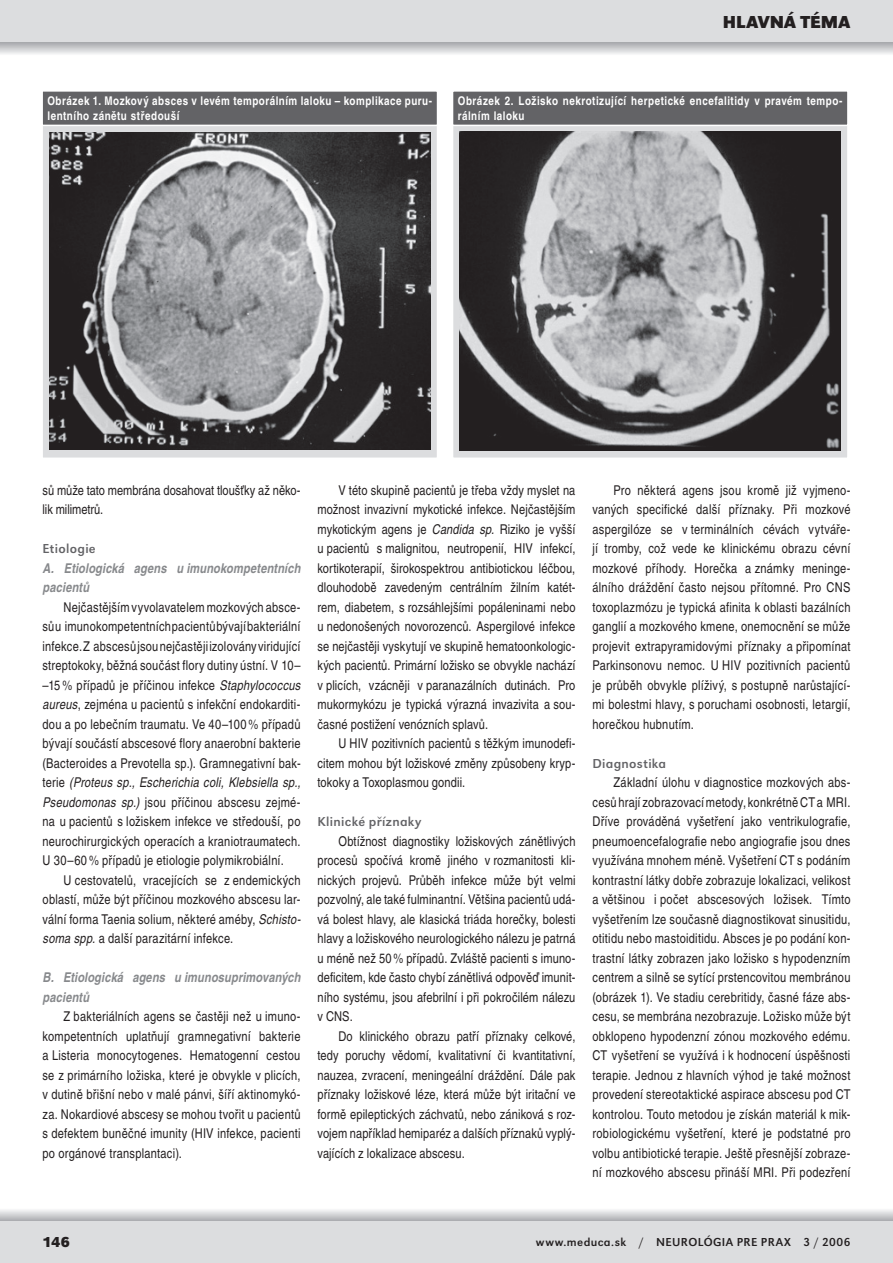
<style>
.page{position:relative;width:893px;height:1263px;background:#fff}
.page>*{position:absolute;margin:0;border:0;box-sizing:border-box;transform-origin:0 0}
.t1{font:700 18px "URW Grotesk TEE";letter-spacing:.01em;color:#231f20}
.t2{font:700 15px "URW Grotesk TEE";color:#231f20}
.t3{font:condensed 13.5px/19.5px "Nimbus San LEE";letter-spacing:.01em;color:#231f20;text-align:justify}
.t4{font:italic 700 condensed 13.5px/19.5px "Nimbus San LEE";letter-spacing:.01em;color:#87898c}
.t5{font:13.5px "URW Grotesk TEE";letter-spacing:.02em;color:#636366}
.t6{font:700 condensed 12px/15px "Nimbus San LEE";letter-spacing:.04em;color:#fff}
.t7{font:12px "URW Grotesk TEE";letter-spacing:.035em;color:#231f20}
.s1{font-style:italic}
</style>
<div class="page">
<div style="left:0;top:1220px;width:893px;height:43px;background:#dcdddf"></div>
<svg style="left:0;top:1210px;width:893px;height:10px;background:#d0d1d4"></svg>
<div style="left:0;top:0;width:893px;height:43px;background:#dcdddf"></div>
<div style="left:42px;top:110px;width:396px;height:348px;background:#dcdddf"></div>
<div style="left:41px;top:110px;width:397px;height:349px;border:2px solid #fff"></div>
<div style="left:42px;top:91px;width:396px;height:34px;background:#636366"></div>
<div style="left:41px;top:90px;width:397px;height:36px;border:2px solid #fff"></div>
<img style="left:49px;top:132px;width:381px;height:317px">
<div style="left:453px;top:110px;width:395px;height:348px;background:#dcdddf"></div>
<div style="left:452px;top:110px;width:397px;height:349px;border:2px solid #fff"></div>
<div style="left:453px;top:91px;width:395px;height:34px;background:#636366"></div>
<div style="left:452px;top:90px;width:397px;height:36px;border:2px solid #fff"></div>
<img style="left:460px;top:132px;width:381px;height:318px">
<svg style="left:0;top:43px;width:893px;height:11px;background:#cecfd1"></svg>
<h1 class="t1" style="left:723px;top:15px;width:129px">HLAVNÁ TÉMA</h1>
<p class="t6" style="left:47px;top:95px;width:386px">Obrázek 1. Mozkový absces v levém temporálním laloku – komplikace puru&shy;lentního zánětu středouší</p>
<p class="t6" style="left:458px;top:95px;width:386px">Obrázek 2. Ložisko nekrotizující herpetické encefalitidy v pravém tempo&shy;rálním laloku</p>
<p class="t3" style="left:43px;top:481px;width:260px">sů může tato membrána dosahovat tloušťky až něko&shy;lik milimetrů.</p>
<p class="t5" style="left:43px;top:543px;width:55px">Etiologie</p>
<p class="t4" style="left:43px;top:559px;width:259px">A. Etiologická agens u imunokompetentních pacientů</p>
<p class="t3" style="left:43px;top:598px;width:260px;text-indent:21px">Nejčastějším vyvolavatelem mozkových absce&shy;sů u imunokompetentních pacientů bývají bakteriální infekce. Z abscesů jsou nejčastěji izolovány viridující streptokoky, běžná součást flory dutiny ústní. V 10– –15 % případů je příčinou infekce <span class="s1">Staphylococcus aureus</span>, zejména u pacientů s infekční endokarditi&shy;dou a po lebečním traumatu. Ve 40–100 % případů bývají součástí abscesové flory anaerobní bakterie (Bacteroides a Prevotella sp.). Gramnegativní bak&shy;terie <span class="s1">(Proteus sp., Escherichia coli, Klebsiella sp., Pseudomonas sp.)</span> jsou příčinou abscesu zejmé&shy;na u pacientů s ložiskem infekce ve středouší, po neurochirurgických operacích a kraniotraumatech.<br>U 30–60 % případů je etiologie polymikrobiální.</p>
<p class="t3" style="left:43px;top:871px;width:260px;text-indent:21px">U cestovatelů, vracejících se z endemických oblastí, může být příčinou mozkového abscesu lar&shy;vální forma Taenia solium, některé améby, <span class="s1">Schisto&shy;soma spp.</span> a další parazitární infekce.</p>
<p class="t4" style="left:43px;top:969px;width:259px">B. Etiologická agens u imunosuprimovaných pacientů</p>
<p class="t3" style="left:43px;top:1008px;width:259px;text-indent:21px">Z bakteriálních agens se častěji než u imuno&shy;kompetentních uplatňují gramnegativní bakterie a Listeria monocytogenes. Hematogenní cestou se z primárního ložiska, které je obvykle v plicích, v dutině břišní nebo v malé pánvi, šíří aktinomykó&shy;za. Nokardiové abscesy se mohou tvořit u pacientů s defektem buněčné imunity (HIV infekce, pacienti po orgánové transplantaci).</p>
<p class="t3" style="left:317px;top:481px;width:259px;text-indent:21px">V této skupině pacientů je třeba vždy myslet na možnost invazivní mykotické infekce. Nejčastějším mykotickým agens je <span class="s1">Candida sp.</span> Riziko je vyšší u pacientů s malignitou, neutropenií, HIV infekcí, kortikoterapií, širokospektrou antibiotickou léčbou, dlouhodobě zavedeným centrálním žilním katét&shy;rem, diabetem, s rozsáhlejšími popáleninami nebo u nedonošených novorozenců. Aspergilové infekce se nejčastěji vyskytují ve skupině hematoonkologic&shy;kých pacientů. Primární ložisko se obvykle nachází v plicích, vzácněji v paranazálních dutinách. Pro mukormykózu je typická výrazná invazivita a sou&shy;časné postižení venózních splavů.</p>
<p class="t3" style="left:317px;top:735px;width:259px;text-indent:21px">U HIV pozitivních pacientů s těžkým imunodefi&shy;citem mohou být ložiskové změny způsobeny kryp&shy;tokoky a Toxoplasmou gondii.</p>
<p class="t5" style="left:317px;top:816px;width:105px">Klinické příznaky</p>
<p class="t3" style="left:317px;top:832px;width:260px;text-indent:21px">Obtížnost diagnostiky ložiskových zánětlivých procesů spočívá kromě jiného v rozmanitosti kli&shy;nických projevů. Průběh infekce může být velmi pozvolný, ale také fulminantní. Většina pacientů udá&shy;vá bolest hlavy, ale klasická triáda horečky, bolesti hlavy a ložiskového neurologického nálezu je patrná u méně než 50 % případů. Zvláště pacienti s imuno&shy;deficitem, kde často chybí zánětlivá odpověď imunit&shy;ního systému, jsou afebrilní i při pokročilém nálezu v CNS.</p>
<p class="t3" style="left:317px;top:1027px;width:260px;text-indent:21px">Do klinického obrazu patří příznaky celkové, tedy poruchy vědomí, kvalitativní či kvantitativní, nauzea, zvracení, meningeální dráždění. Dále pak příznaky ložiskové léze, která může být iritační ve formě epileptických záchvatů, nebo zániková s roz&shy;vojem například hemiparéz a dalších příznaků vyplý&shy;vajících z lokalizace abscesu.</p>
<p class="t3" style="left:592px;top:481px;width:260px;text-indent:21px">Pro některá agens jsou kromě již vyjmeno&shy;vaných specifické další příznaky. Při mozkové aspergilóze se v terminálních cévách vytváře&shy;jí tromby, což vede ke klinickému obrazu cévní mozkové příhody. Horečka a známky meninge&shy;álního dráždění často nejsou přítomné. Pro CNS toxoplazmózu je typická afinita k oblasti bazálních ganglií a mozkového kmene, onemocnění se může projevit extrapyramidovými příznaky a připomínat Parkinsonovu nemoc. U HIV pozitivních pacientů je průběh obvykle plíživý, s postupně narůstající&shy;mi bolestmi hlavy, s poruchami osobnosti, letargií, horečkou hubnutím.</p>
<p class="t5" style="left:592px;top:758px;width:75px">Diagnostika</p>
<p class="t3" style="left:592px;top:774px;width:260px;text-indent:21px">Základní úlohu v diagnostice mozkových abs&shy;cesů hrají zobrazovací metody, konkrétně CT a MRI.<br>Dříve prováděná vyšetření jako ventrikulografie, pneu moencefalografie nebo angiografie jsou dnes využívána mnohem méně. Vyšetření CT s podáním kontrastní látky dobře zobrazuje lokalizaci, velikost a většinou i počet abscesových ložisek. Tímto vyšetřením lze současně diagnostikovat sinusitidu, otitidu nebo mastoiditidu. Absces je po podání kon&shy;trastní látky zobrazen jako ložisko s hypodenzním centrem a silně se sytící prstencovitou membránou (obrázek 1). Ve stadiu cerebritidy, časné fáze abs&shy;cesu, se membrána nezobrazuje. Ložisko může být obklopeno hypodenzní zónou mozkového edému.<br>CT vyšetření se využívá i k hodnocení úspěšnosti terapie. Jednou z hlavních výhod je také možnost provedení stereotaktické aspirace abscesu pod CT kontrolou. Touto metodou je získán materiál k mik&shy;robiologickému vyšetření, které je podstatné pro volbu antibiotické terapie. Ještě přesnější zobraze&shy;ní mozkového abscesu přináší MRI. Při podezření</p>
<p class="t2" style="left:43px;top:1236px;width:29px">146</p>
<p class="t7" style="left:536px;top:1237px;width:316px">www.meduca.sk / NEUROLÓGIA PRE PRAX 3 / 2006</p>
</div>
